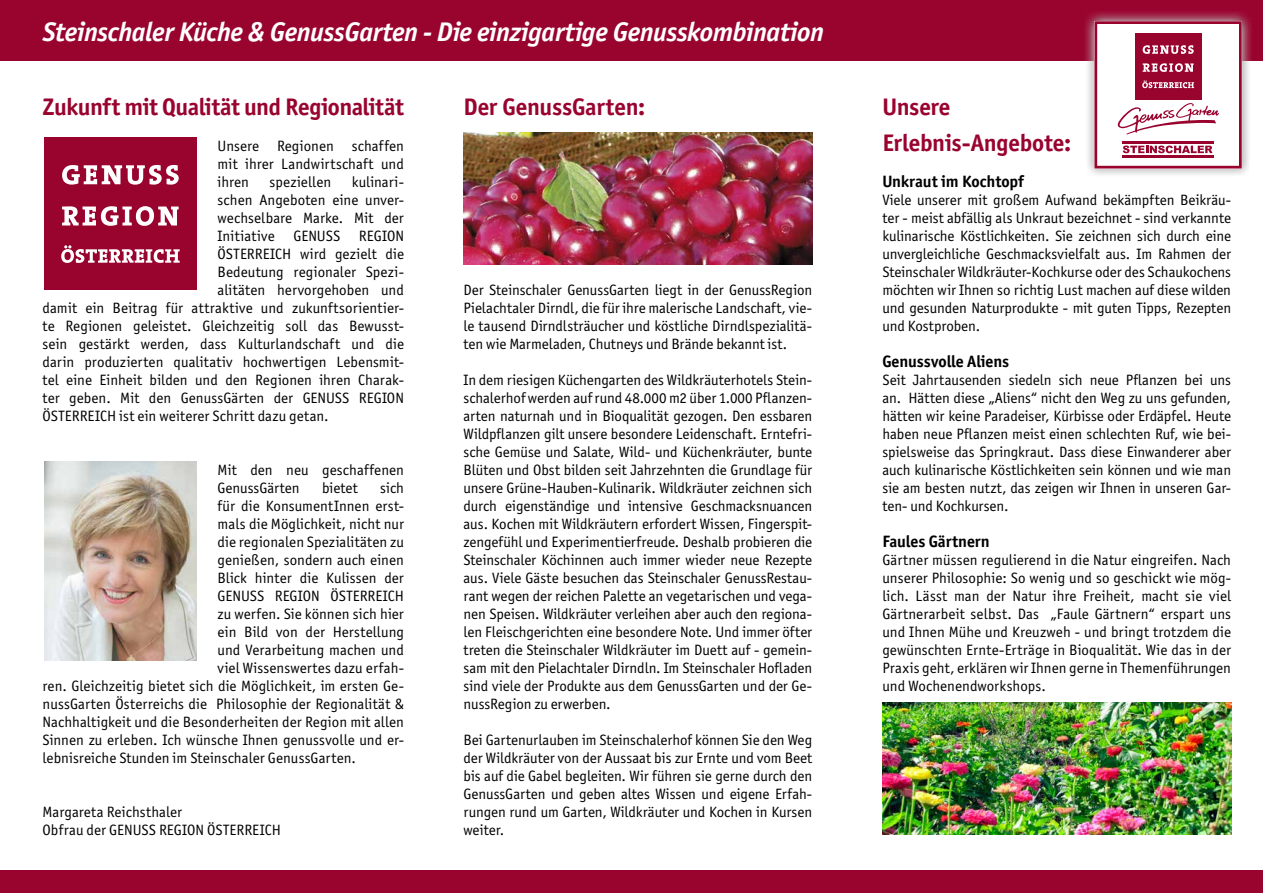
<style>
.page{position:relative;width:1263px;height:893px;background:#fff}
.page>*{position:absolute;margin:0;border:0;box-sizing:border-box;transform-origin:0 0}
.t1{font:italic 700 27px "Officina Sans ITC Std";letter-spacing:-.02em;color:#fff}
.t2{font:700 24px/36px "Officina Sans ITC Std";letter-spacing:-.01em;color:#99042f}
.t3{font:700 16.5px "Officina Sans ITC Std";letter-spacing:-.005em;color:#000}
.t4{font:15px/18px "Officina Sans ITC Std";letter-spacing:.005em;color:#000;text-align:justify}
</style>
<div class="page">
<div style="left:0;top:0;width:1263px;height:61px;background:#99042f"></div>
<div style="left:0;top:871px;width:1263px;height:22px;background:#99042f"></div>
<svg style="left:1085px;top:12px;width:166px;height:163px"></svg>
<svg style="left:1094px;top:21px;width:148px;height:148px"></svg>
<img style="left:44px;top:461px;width:152px;height:200px">
<div style="left:44px;top:137px;width:152px;height:152px;background:#99042f"></div>
<svg style="left:62px;top:165px;width:117px;height:20px"></svg>
<svg style="left:62px;top:206px;width:117px;height:20px"></svg>
<svg style="left:61px;top:245px;width:119px;height:18px"></svg>
<img style="left:463px;top:133px;width:349px;height:131px">
<img style="left:882px;top:703px;width:349px;height:132px">
<h1 class="t1" style="left:43px;top:15px;width:783px">Steinschaler Küche &amp; GenussGarten - Die einzigartige Genusskombination</h1>
<h2 class="t2" style="left:43px;top:88px;width:363px">Zukunft mit Qualität und Regionalität</h2>
<p class="t4" style="left:218px;top:136px;width:188px">Unsere Regionen schaffen mit ihrer Landwirtschaft und ihren</p>
<p class="t4" style="left:270px;top:172px;width:63px">speziellen</p>
<p class="t4" style="left:352px;top:172px;width:54px">kulinari-</p>
<p class="t4" style="left:218px;top:190px;width:188px">schen Angeboten eine unver-</p>
<p class="t4" style="left:218px;top:208px;width:188px">wechselbare Marke. Mit der</p>
<p class="t4" style="left:218px;top:226px;width:188px">Initiative GENUSS REGION</p>
<p class="t4" style="left:218px;top:244px;width:188px">ÖSTERREICH wird gezielt die</p>
<p class="t4" style="left:218px;top:262px;width:188px">Bedeutung regionaler Spezi-</p>
<p class="t4" style="left:218px;top:280px;width:188px">alitäten hervorgehoben und</p>
<p class="t4" style="left:43px;top:298px;width:363px">damit ein Beitrag für attraktive und zukunftsorientier-</p>
<p class="t4" style="left:43px;top:316px;width:363px">te Regionen geleistet. Gleichzeitig soll das Bewusst-</p>
<p class="t4" style="left:43px;top:334px;width:363px">sein gestärkt werden, dass Kulturlandschaft und die</p>
<p class="t4" style="left:43px;top:352px;width:363px">darin produzierten qualitativ hochwertigen Lebensmit-</p>
<p class="t4" style="left:43px;top:370px;width:363px">tel eine Einheit bilden und den Regionen ihren Charak-</p>
<p class="t4" style="left:43px;top:388px;width:363px">ter geben. Mit den GenussGärten der GENUSS REGION</p>
<p class="t4" style="left:43px;top:406px;width:288px">ÖSTERREICH ist ein weiterer Schritt dazu getan.</p>
<p class="t4" style="left:218px;top:460px;width:188px">Mit den neu geschaffenen<br>GenussGärten</p>
<p class="t4" style="left:322px;top:478px;width:37px">bietet</p>
<p class="t4" style="left:380px;top:478px;width:25px">sich</p>
<p class="t4" style="left:218px;top:496px;width:188px">für die KonsumentInnen erst-</p>
<p class="t4" style="left:218px;top:514px;width:188px">mals die Möglichkeit, nicht nur</p>
<p class="t4" style="left:218px;top:532px;width:188px">die regionalen Spezialitäten zu</p>
<p class="t4" style="left:218px;top:550px;width:188px">genießen, sondern auch einen</p>
<p class="t4" style="left:218px;top:568px;width:188px">Blick hinter die Kulissen der</p>
<p class="t4" style="left:218px;top:586px;width:188px">GENUSS REGION ÖSTERREICH</p>
<p class="t4" style="left:218px;top:604px;width:188px">zu werfen. Sie können sich hier</p>
<p class="t4" style="left:218px;top:622px;width:188px">ein Bild von der Herstellung</p>
<p class="t4" style="left:218px;top:640px;width:188px">und Verarbeitung machen und</p>
<p class="t4" style="left:218px;top:658px;width:188px">viel Wissenswertes dazu erfah-</p>
<p class="t4" style="left:43px;top:676px;width:363px">ren. Gleichzeitig bietet sich die Möglichkeit, im ersten Ge-</p>
<p class="t4" style="left:43px;top:694px;width:363px">nussGarten Österreichs die Philosophie der Regionalität &amp;</p>
<p class="t4" style="left:43px;top:712px;width:363px">Nachhaltigkeit und die Besonderheiten der Region mit allen</p>
<p class="t4" style="left:43px;top:730px;width:363px">Sinnen zu erleben. Ich wünsche Ihnen genussvolle und er-</p>
<p class="t4" style="left:43px;top:748px;width:315px">lebnisreiche Stunden im Steinschaler GenussGarten.</p>
<p class="t4" style="left:43px;top:802px;width:240px">Margareta Reichsthaler<br>Obfrau der GENUSS REGION ÖSTERREICH</p>
<h2 class="t2" style="left:463px;top:88px;width:183px">Der GenussGarten:</h2>
<p class="t4" style="left:463px;top:280px;width:350px">Der Steinschaler GenussGarten liegt in der GenussRegion Pielachtaler Dirndl, die für ihre malerische Landschaft, vie&shy;le tausend Dirndlsträucher und köstliche Dirndlspezialitä&shy;ten wie Marmeladen, Chutneys und Brände bekannt ist.</p>
<p class="t4" style="left:463px;top:370px;width:350px">In dem riesigen Küchengarten des Wildkräuterhotels Stein&shy;schalerhof werden auf rund 48.000 m2 über 1.000 Pflanzen&shy;arten naturnah und in Bioqualität gezogen. Den essbaren Wildpflanzen gilt unsere besondere Leidenschaft. Erntefri&shy;sche Gemüse und Salate, Wild- und Küchenkräuter, bunte Blüten und Obst bilden seit Jahrzehnten die Grundlage für unsere Grüne-Hauben-Kulinarik. Wildkräuter zeichnen sich durch eigenständige und intensive Geschmacksnuancen aus. Kochen mit Wildkräutern erfordert Wissen, Fingerspit&shy;zengefühl und Experimentierfreude. Deshalb probieren die Steinschaler Köchinnen auch immer wieder neue Rezepte aus. Viele Gäste besuchen das Steinschaler GenussRestau&shy;rant wegen der reichen Palette an vegetarischen und vega&shy;nen Speisen. Wildkräuter verleihen aber auch den regiona&shy;len Fleischgerichten eine besondere Note. Und immer öfter treten die Steinschaler Wildkräuter im Duett auf - gemein&shy;sam mit den Pielachtaler Dirndln. Im Steinschaler Hofladen sind viele der Produkte aus dem GenussGarten und der Ge&shy;nussRegion zu erwerben.</p>
<p class="t4" style="left:463px;top:730px;width:350px">Bei Gartenurlauben im Steinschalerhof können Sie den Weg der Wildkräuter von der Aussaat bis zur Ernte und vom Beet bis auf die Gabel begleiten. Wir führen sie gerne durch den GenussGarten und geben altes Wissen und eigene Erfah&shy;rungen rund um Garten, Wildkräuter und Kochen in Kursen weiter.</p>
<h2 class="t2" style="left:882px;top:88px;width:190px">Unsere<br>Erlebnis-Angebote:</h2>
<p class="t3" style="left:882px;top:171px;width:143px">Unkraut im Kochtopf</p>
<p class="t4" style="left:882px;top:190px;width:350px">Viele unserer mit großem Aufwand bekämpften Beikräu&shy;ter - meist abfällig als Unkraut bezeichnet - sind verkannte kulinarische Köstlichkeiten. Sie zeichnen sich durch eine unvergleichliche Geschmacksvielfalt aus. Im Rahmen der Steinschaler Wildkräuter-Kochkurse oder des Schaukochens möchten wir Ihnen so richtig Lust machen auf diese wilden und gesunden Naturprodukte - mit guten Tipps, Rezepten und Kostproben.</p>
<p class="t3" style="left:882px;top:351px;width:128px">Genussvolle Aliens</p>
<p class="t4" style="left:882px;top:370px;width:350px">Seit Jahrtausenden siedeln sich neue Pflanzen bei uns an. Hätten diese „Aliens“ nicht den Weg zu uns gefunden, hätten wir keine Paradeiser, Kürbisse oder Erdäpfel. Heute haben neue Pflanzen meist einen schlechten Ruf, wie bei&shy;spielsweise das Springkraut. Dass diese Einwanderer aber auch kulinarische Köstlichkeiten sein können und wie man sie am besten nutzt, das zeigen wir Ihnen in unseren Gar&shy;ten- und Kochkursen.</p>
<p class="t3" style="left:882px;top:531px;width:109px">Faules Gärtnern</p>
<p class="t4" style="left:882px;top:550px;width:350px">Gärtner müssen regulierend in die Natur eingreifen. Nach unserer Philosophie: So wenig und so geschickt wie mög&shy;lich. Lässt man der Natur ihre Freiheit, macht sie viel Gärtnerarbeit selbst. Das „Faule Gärtnern“ erspart uns und Ihnen Mühe und Kreuzweh - und bringt trotzdem die gewünschten Ernte-Erträge in Bioqualität. Wie das in der Praxis geht, erklären wir Ihnen gerne in Themenführungen und Wochenendworkshops.</p>
</div>
